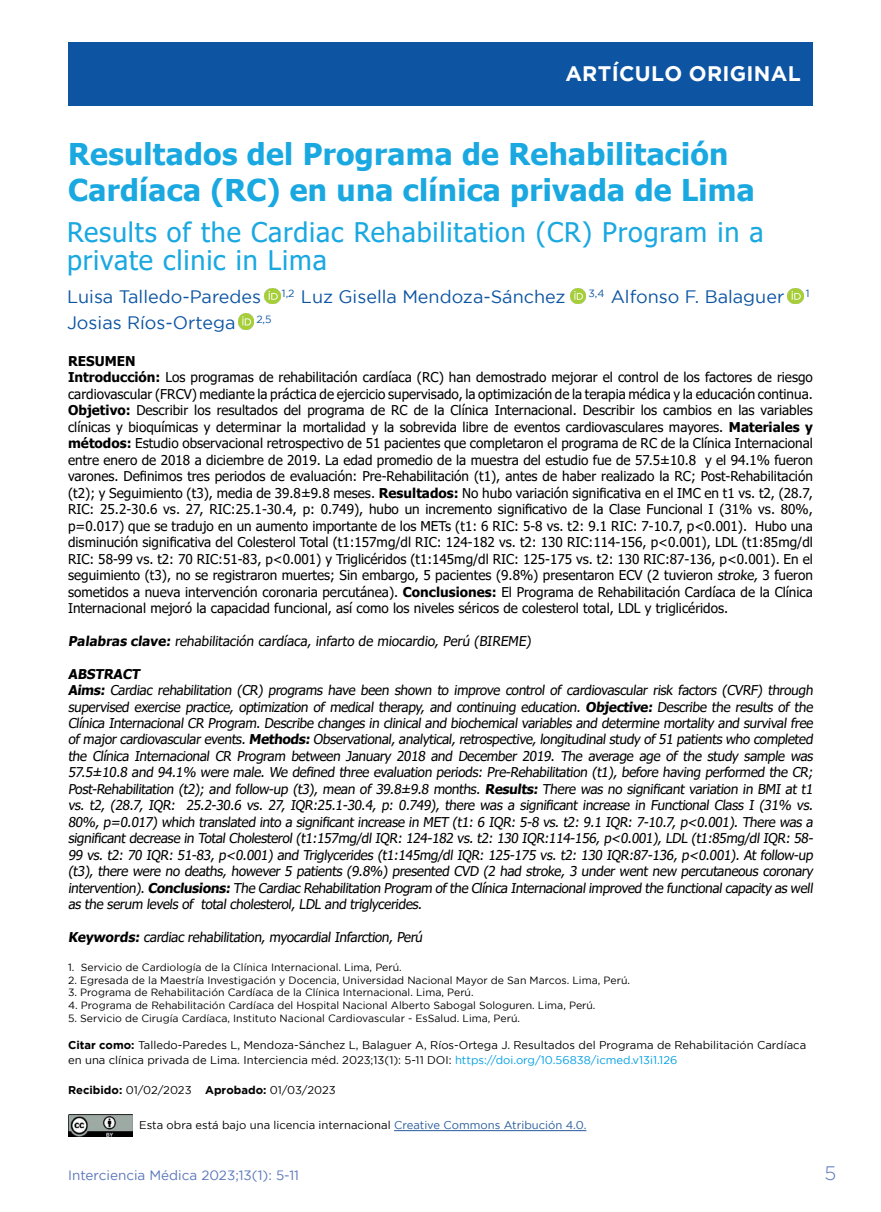
<style>
.page{position:relative;width:881px;height:1212px;background:#fff}
.page>*{position:absolute;margin:0;border:0;box-sizing:border-box;transform-origin:0 0}
.t1{font:700 30px/36px "Tahoma";letter-spacing:.01em;color:#1aa8e1}
.t2{font:27px/28.5px "Tahoma";letter-spacing:.03em;color:#1aa8e1}
.t3{font:700 21px "Gotham";letter-spacing:.015em;color:#fff}
.t4{font:300 19.5px "Gotham";color:#5a77ba}
.t5{font:18px "Gotham";color:#0d55a3}
.t6{font:13.5px/16.5px "Tahoma";color:#000}
.t7{font:13.5px/16.5px "Tahoma";letter-spacing:-.03em;color:#000}
.t8{font:13.5px "Gotham";color:#5a77ba}
.t9{font:11.25px/15px "Gotham";color:#000}
.t10{font:10.5px "Gotham";color:#000}
.s1{font-weight:700}
.s2{color:#009fe3}
.s3{color:#275b9b}
</style>
<div class="page">
<div style="left:68px;top:43px;width:744px;height:63px;background:#0d55a3"></div>
<img style="left:68px;top:1114px;width:65px;height:22px">
<hr style="left:394px;top:1130px;width:192px;height:1px;background:#275b9b">
<img style="left:265px;top:288px;width:15px;height:16px">
<img style="left:238px;top:314px;width:15px;height:15px">
<img style="left:570px;top:288px;width:15px;height:16px">
<img style="left:787px;top:288px;width:15px;height:16px">
<h3 class="t3" style="left:565px;top:62px;width:237px">ARTÍCULO ORIGINAL</h3>
<h1 class="t1" style="left:68px;top:138px;width:688px">Resultados del Programa de Rehabilitación<br>Cardíaca (RC) en una clínica privada de Lima</h1>
<h2 class="t2" style="left:67px;top:219px;width:698px">Results of the Cardiac Rehabilitation (CR) Program in a private clinic in Lima</h2>
<h3 class="t5" style="left:67px;top:287px;width:500px">Luisa Talledo-Paredes <sup>1,2</sup> Luz Gisella Mendoza-Sánchez</h3>
<h3 class="t5" style="left:588px;top:287px;width:222px"><sup>3,4</sup> Alfonso F. Balaguer <sup>1</sup></h3>
<h3 class="t5" style="left:67px;top:312px;width:206px">Josias Ríos-Ortega <sup>2,5</sup></h3>
<p class="t6" style="left:68px;top:353px;width:746px"><span class="s1">RESUMEN<br>Introducción:</span> Los programas de rehabilitación cardíaca (RC) han demostrado mejorar el control de los factores de riesgo cardiovascular (FRCV) mediante la práctica de ejercicio supervisado, la optimización de la terapia médica y la educación continua.<br><span class="s1">Objetivo:</span> Describir los resultados del programa de RC de la Clínica Internacional. Describir los cambios en las variables clínicas y bioquímicas y determinar la mortalidad y la sobrevida libre de eventos cardiovasculares mayores. <span class="s1">Materiales y métodos:</span> Estudio observacional retrospectivo de 51 pacientes que completaron el programa de RC de la Clínica Internacional entre enero de 2018 a diciembre de 2019. La edad promedio de la muestra del estudio fue de 57.5±10.8 y el 94.1% fueron varones. Definimos tres periodos de evaluación: Pre-Rehabilitación (t1), antes de haber realizado la RC; Post-Rehabilitación (t2); y Seguimiento (t3), media de 39.8±9.8 meses. <span class="s1">Resultados:</span> No hubo variación significativa en el IMC en t1 vs. t2, (28.7, RIC: 25.2-30.6 vs. 27, RIC:25.1-30.4, p: 0.749), hubo un incremento significativo de la Clase Funcional I (31% vs. 80%, p=0.017) que se tradujo en un aumento importante de los METs (t1: 6 RIC: 5-8 vs. t2: 9.1 RIC: 7-10.7, p&lt;0.001). Hubo una disminución significativa del Colesterol Total (t1:157mg/dl RIC: 124-182 vs. t2: 130 RIC:114-156, p&lt;0.001), LDL (t1:85mg/dl RIC: 58-99 vs. t2: 70 RIC:51-83, p&lt;0.001) y Triglicéridos (t1:145mg/dl RIC: 125-175 vs. t2: 130 RIC:87-136, p&lt;0.001). En el seguimiento (t3), no se registraron muertes; Sin embargo, 5 pacientes (9.8%) presentaron ECV (2 tuvieron stroke, 3 fueron sometidos a nueva intervención coronaria percutánea). <span class="s1">Conclusiones:</span> El Programa de Rehabilitación Cardíaca de la Clínica Internacional mejoró la capacidad funcional, así como los niveles séricos de colesterol total, LDL y triglicéridos.</p>
<p class="t6" style="left:68px;top:634px;width:467px"><span class="s1">Palabras clave:</span> rehabilitación cardíaca, infarto de miocardio, Perú (BIREME)</p>
<p class="t7" style="left:68px;top:666px;width:748px"><span class="s1">ABSTRACT<br>Aims:</span> Cardiac rehabilitation (CR) programs have been shown to improve control of cardiovascular risk factors (CVRF) through supervised exercise practice, optimization of medical therapy, and continuing education. <span class="s1">Objective:</span> Describe the results of the Clínica Internacional CR Program. Describe changes in clinical and biochemical variables and determine mortality and survival free of major cardiovascular events. <span class="s1">Methods:</span>Observational, analytical, retrospective, longitudinal study of 51 patients who completed the Clínica Internacional CR Program between January 2018 and December 2019. The average age of the study sample was 57.5±10.8 and 94.1% were male. We defined three evaluation periods: Pre-Rehabilitation (t1), before having performed the CR; Post-Rehabilitation (t2); and follow-up (t3), mean of 39.8±9.8 months. <span class="s1">Results:</span> There was no significant variation in BMI at t1 vs. t2, (28.7, IQR: 25.2-30.6 vs. 27, IQR:25.1-30.4, p: 0.749), there was a significant increase in Functional Class I (31% vs.<br>80%, p=0.017) which translated into a significant increase in MET (t1: 6 IQR: 5-8 vs. t2: 9.1 IQR: 7-10.7, p&lt;0.001). There was a significant decrease in Total Cholesterol (t1:157mg/dl IQR: 124-182 vs. t2: 130 IQR:114-156, p&lt;0.001), LDL (t1:85mg/dl IQR: 58- 99 vs. t2: 70 IQR: 51-83, p&lt;0.001) and Triglycerides (t1:145mg/dl IQR: 125-175 vs. t2: 130 IQR:87-136, p&lt;0.001). At follow-up (t3), there were no deaths, however 5 patients (9.8%) presented CVD (2 had stroke, 3 under went new percutaneous coronary intervention).<span class="s1">Conclusions:</span>The Cardiac Rehabilitation Program of the Clínica Internacionalimproved the functionalcapacity as well as the serum levels of total cholesterol, LDL and triglycerides.</p>
<p class="t6" style="left:68px;top:930px;width:358px"><span class="s1">Keywords:</span> cardiac rehabilitation, myocardial Infarction, Perú</p>
<p class="t10" style="left:68px;top:961px;width:335px">1. Servicio de Cardiología de la Clínica Internacional. Lima, Perú.</p>
<p class="t10" style="left:68px;top:974px;width:563px">2. Egresada de la Maestría Investigación y Docencia, Universidad Nacional Mayor de San Marcos. Lima, Perú.</p>
<p class="t10" style="left:68px;top:987px;width:407px">3. Programa de Rehabilitación Cardíaca de la Clínica Internacional. Lima, Perú.</p>
<p class="t10" style="left:68px;top:999px;width:528px">4. Programa de Rehabilitación Cardíaca del Hospital Nacional Alberto Sabogal Sologuren. Lima, Perú.</p>
<p class="t10" style="left:68px;top:1012px;width:453px">5. Servicio de Cirugía Cardíaca, Instituto Nacional Cardiovascular - EsSalud. Lima, Perú.</p>
<p class="t9" style="left:68px;top:1037px;width:739px"><span class="s1">Citar como:</span> Talledo-Paredes L, Mendoza-Sánchez L, Balaguer A, Ríos-Ortega J. Resultados del Programa de Rehabilitación Cardíaca en una clínica privada de Lima. Interciencia méd. 2023;13(1): 5-11 DOI: <span class="s2">https://doi.org/10.56838/icmed.v13i1.126</span></p>
<p class="t9" style="left:68px;top:1082px;width:269px"><span class="s1">Recibido:</span> 01/02/2023 <span class="s1">Aprobado:</span> 01/03/2023</p>
<p class="t9" style="left:139px;top:1117px;width:448px">Esta obra está bajo una licencia internacional <span class="s3">Creative Commons Atribución 4.0.</span></p>
<p class="t8" style="left:68px;top:1167px;width:232px">Interciencia Médica 2023;13(1): 5-11</p>
<h3 class="t4" style="left:824px;top:1163px;width:13px">5</h3>
</div>
